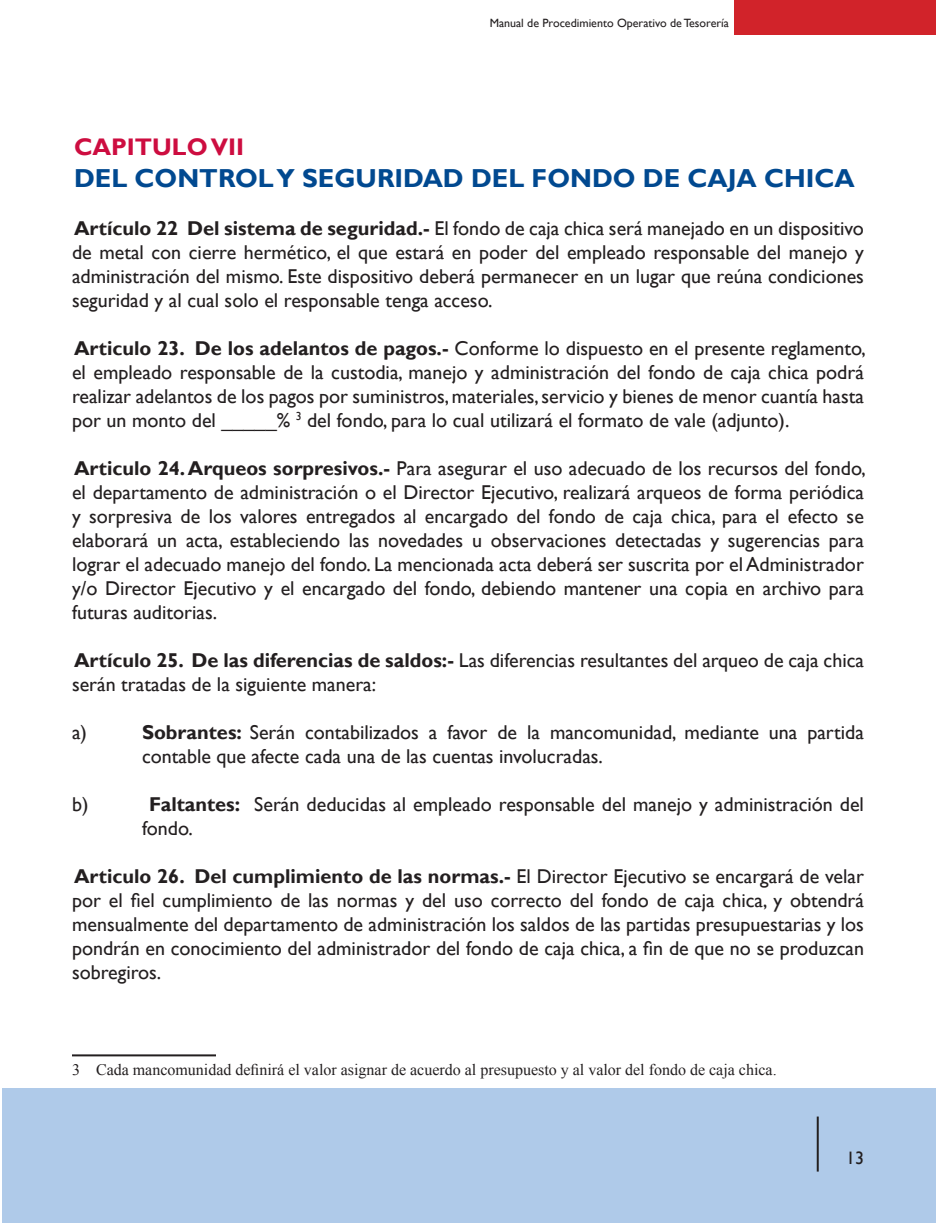
<style>
.page{position:relative;width:936px;height:1224px;background:#fff}
.page>*{position:absolute;margin:0;border:0;box-sizing:border-box;transform-origin:0 0}
.t1{font:700 26px "Gill Sans";color:#014990}
.t2{font:700 24px "Gill Sans";color:#cd0d40}
.t3{font:20px/24px "Gill Sans";color:#231f20;text-align:justify}
.t4{font:18px "Gill Sans";color:#231f20}
.t5{font:16px "Times New Roman";color:#231f20}
.t6{font:12px "Gill Sans";color:#231f20}
.s1{font-weight:700}
</style>
<div class="page">
<div style="left:2px;top:1089px;width:934px;height:134px;background:#afcae9"></div>
<hr style="left:817px;top:1117px;width:2px;height:55px;background:#231f20">
<div style="left:734px;top:0;width:202px;height:35px;background:#d1232a"></div>
<hr style="left:72px;top:1054px;width:144px;height:2px;background:#231f20">
<p class="t6" style="left:490px;top:16px;width:241px">Manual de Procedimiento Operativo de Tesorería</p>
<p class="t2" style="left:74px;top:133px;width:172px">CAPITULO VII</p>
<h1 class="t1" style="left:74px;top:162px;width:782px">DEL CONTROL Y SEGURIDAD DEL FONDO DE CAJA CHICA</h1>
<p class="t3" style="left:72px;top:216px;width:794px"><span class="s1">Artículo 22 Del sistema de seguridad.-</span> El fondo de caja chica será manejado en un dispositivo de metal con cierre hermético, el que estará en poder del empleado responsable del manejo y administración del mismo. Este dispositivo deberá permanecer en un lugar que reúna condiciones seguridad y al cual solo el responsable tenga acceso.</p>
<p class="t3" style="left:72px;top:336px;width:795px"><span class="s1">Articulo 23. De los adelantos de pagos.-</span> Conforme lo dispuesto en el presente reglamento, el empleado responsable de la custodia, manejo y administración del fondo de caja chica podrá realizar adelantos de los pagos por suministros, materiales, servicio y bienes de menor cuantía hasta por un monto del _____% del fondo, para lo cual utilizará el formato de vale (adjunto).</p>
<p class="t3" style="left:72px;top:456px;width:795px"><span class="s1">Articulo 24. Arqueos sorpresivos.-</span> Para asegurar el uso adecuado de los recursos del fondo, el departamento de administración o el Director Ejecutivo, realizará arqueos de forma periódica y sorpresiva de los valores entregados al encargado del fondo de caja chica, para el efecto se elaborará un acta, estableciendo las novedades u observaciones detectadas y sugerencias para lograr el adecuado manejo del fondo. La mencionada acta deberá ser suscrita por el Administrador y/o Director Ejecutivo y el encargado del fondo, debiendo mantener una copia en archivo para futuras auditorias.</p>
<p class="t3" style="left:72px;top:648px;width:794px"><span class="s1">Artículo 25. De las diferencias de saldos:-</span> Las diferencias resultantes del arqueo de caja chica serán tratadas de la siguiente manera:</p>
<p class="t3" style="left:72px;top:720px;width:16px">a)</p>
<p class="t3" style="left:142px;top:720px;width:724px"><span class="s1">Sobrantes:</span> Serán contabilizados a favor de la mancomunidad, mediante una partida contable que afecte cada una de las cuentas involucradas.</p>
<p class="t3" style="left:72px;top:792px;width:18px">b)</p>
<p class="t3" style="left:142px;top:792px;width:724px;text-indent:7px"><span class="s1">Faltantes:</span> Serán deducidas al empleado responsable del manejo y administración del fondo.</p>
<p class="t3" style="left:72px;top:864px;width:794px"><span class="s1">Articulo 26. Del cumplimiento de las normas.-</span> El Director Ejecutivo se encargará de velar por el fiel cumplimiento de las normas y del uso correcto del fondo de caja chica, y obtendrá mensualmente del departamento de administración los saldos de las partidas presupuestarias y los pondrán en conocimiento del administrador del fondo de caja chica, a fin de que no se produzcan sobregiros.</p>
<p class="t5" style="left:96px;top:1058px;width:682px">Cada mancomunidad definirá el valor asignar de acuerdo al presupuesto y al valor del fondo de caja chica.</p>
<p class="t4" style="left:846px;top:1148px;width:8px">13</p>
</div>
